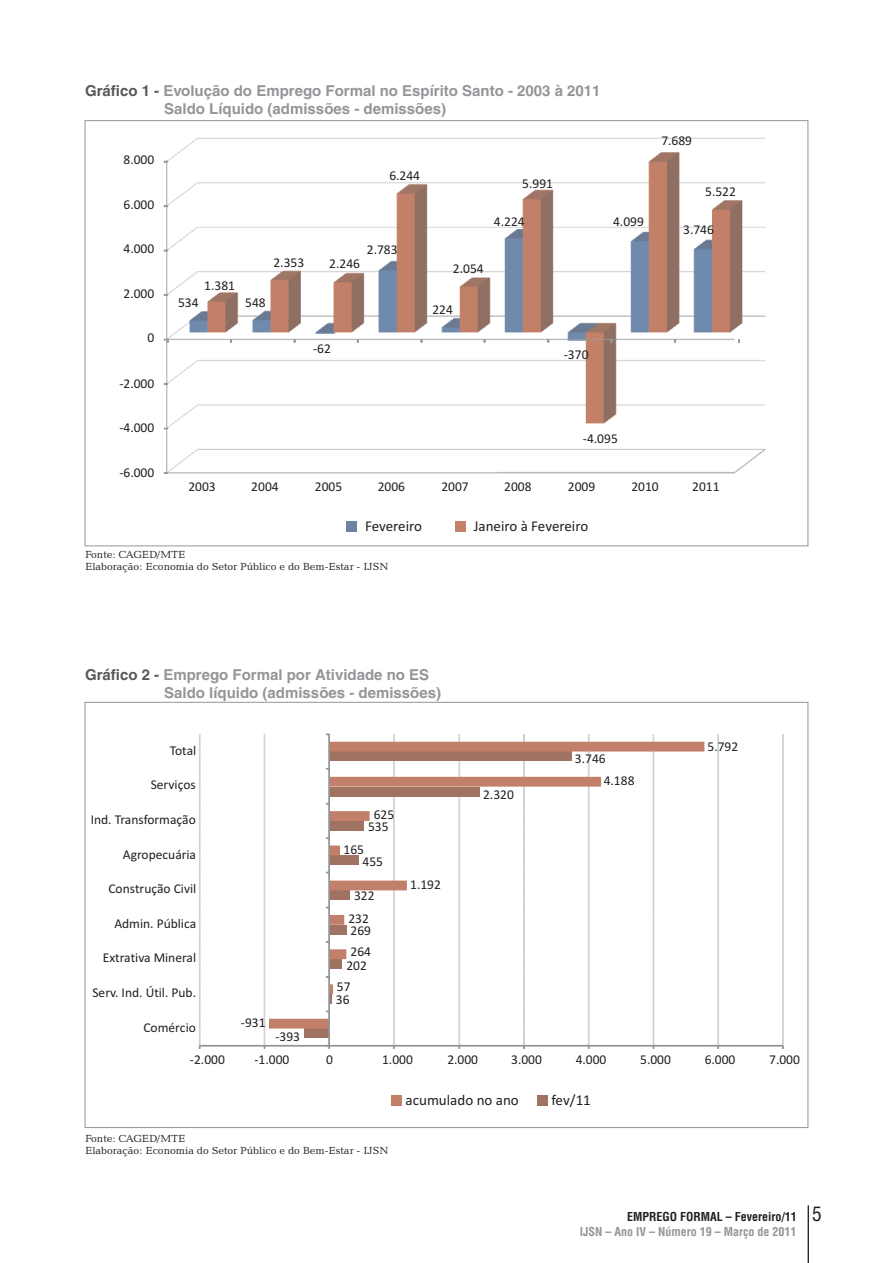
<style>
.page{position:relative;width:893px;height:1263px;background:#fff}
.page>*{position:absolute;margin:0;border:0;box-sizing:border-box;transform-origin:0 0}
.t1{font:700 15px/17.9px "Helvetica LT";color:#939598}
.t2{font:15px "Calibri";color:#231f20}
.t3{font:13.5px "Calibri";color:#231f20}
.t4{font:700 condensed 12px/15.9px "Helvetica LT";color:#939598}
.t5{font:10.5px/12.6px "Candida BT";color:#231f20}
.s1{color:#57585a}
.s2{color:#231f20}
.s3{font-weight:400;font-size:19.5px;color:#231f20}
</style>
<div class="page">
<div style="left:347px;top:522px;width:10px;height:10px;background:#6d83a3"></div>
<div style="left:455px;top:522px;width:11px;height:10px;background:#c4816a"></div>
<img style="left:163px;top:137px;width:603px;height:337px">
<svg style="left:164px;top:161px;width:576px;height:313px"></svg>
<hr style="left:808px;top:1205px;width:1px;height:58px;background:#231f20">
<svg style="left:199px;top:733px;width:585px;height:316px"></svg>
<div style="left:537px;top:1096px;width:11px;height:10px;background:#a07261"></div>
<div style="left:391px;top:1096px;width:10px;height:10px;background:#c27f69"></div>
<p class="t1" style="left:164px;top:83px;width:438px;text-indent:-79px"><span class="s1">Gráfico 1 -</span> Evolução do Emprego Formal no Espírito Santo - 2003 à 2011<br>Saldo Líquido (admissões - demissões)</p>
<p class="t3" style="left:124px;top:154px;width:32px">8.000</p>
<p class="t3" style="left:124px;top:199px;width:32px">6.000</p>
<p class="t3" style="left:124px;top:243px;width:32px">4.000</p>
<p class="t3" style="left:124px;top:288px;width:32px">2.000</p>
<p class="t3" style="left:147px;top:332px;width:8px">0</p>
<p class="t3" style="left:119px;top:377px;width:36px">-2.000</p>
<p class="t3" style="left:119px;top:422px;width:36px">-4.000</p>
<p class="t3" style="left:119px;top:466px;width:36px">-6.000</p>
<p class="t3" style="left:389px;top:170px;width:32px">6.244</p>
<p class="t3" style="left:204px;top:280px;width:32px">1.381</p>
<p class="t3" style="left:178px;top:297px;width:22px">534</p>
<p class="t3" style="left:245px;top:297px;width:22px">548</p>
<p class="t3" style="left:273px;top:257px;width:32px">2.353</p>
<p class="t3" style="left:329px;top:258px;width:32px">2.246</p>
<p class="t3" style="left:367px;top:244px;width:32px">2.783</p>
<p class="t3" style="left:313px;top:343px;width:19px">-62</p>
<p class="t3" style="left:522px;top:178px;width:32px">5.991</p>
<p class="t3" style="left:494px;top:216px;width:32px">4.224</p>
<p class="t3" style="left:453px;top:263px;width:32px">2.054</p>
<p class="t3" style="left:432px;top:304px;width:22px">224</p>
<p class="t3" style="left:564px;top:348px;width:26px">-370</p>
<p class="t3" style="left:613px;top:216px;width:32px">4.099</p>
<p class="t3" style="left:583px;top:433px;width:36px">-4.095</p>
<p class="t3" style="left:661px;top:134px;width:32px">7.689</p>
<p class="t3" style="left:705px;top:186px;width:32px">5.522</p>
<p class="t3" style="left:683px;top:223px;width:32px">3.746</p>
<p class="t3" style="left:188px;top:481px;width:29px">2003</p>
<p class="t3" style="left:251px;top:481px;width:29px">2004</p>
<p class="t3" style="left:315px;top:481px;width:29px">2005</p>
<p class="t3" style="left:378px;top:481px;width:29px">2006</p>
<p class="t3" style="left:441px;top:481px;width:29px">2007</p>
<p class="t3" style="left:504px;top:481px;width:29px">2008</p>
<p class="t3" style="left:568px;top:481px;width:29px">2009</p>
<p class="t3" style="left:631px;top:481px;width:29px">2010</p>
<p class="t3" style="left:692px;top:481px;width:29px">2011</p>
<p class="t2" style="left:365px;top:520px;width:58px">Fevereiro</p>
<p class="t2" style="left:474px;top:520px;width:116px">Janeiro à Fevereiro</p>
<p class="t5" style="left:85px;top:548px;width:305px">Fonte: CAGED/MTE<br>Elaboração: Economia do Setor Público e do Bem-Estar - IJSN</p>
<p class="t1" style="left:164px;top:667px;width:278px;text-indent:-79px"><span class="s1">Gráfico 2 -</span> Emprego Formal por Atividade no ES<br>Saldo líquido (admissões - demissões)</p>
<p class="t3" style="left:170px;top:744px;width:28px">Total</p>
<p class="t3" style="left:151px;top:779px;width:47px">Serviços</p>
<p class="t3" style="left:91px;top:814px;width:107px">Ind. Transformação</p>
<p class="t3" style="left:374px;top:809px;width:22px">625</p>
<p class="t3" style="left:368px;top:821px;width:22px">535</p>
<p class="t3" style="left:123px;top:848px;width:75px">Agropecuária</p>
<p class="t3" style="left:344px;top:844px;width:22px">165</p>
<p class="t3" style="left:362px;top:856px;width:22px">455</p>
<p class="t3" style="left:108px;top:883px;width:89px">Construção Civil</p>
<p class="t3" style="left:354px;top:890px;width:22px">322</p>
<p class="t3" style="left:410px;top:878px;width:32px">1.192</p>
<p class="t3" style="left:114px;top:918px;width:83px">Admin. Pública</p>
<p class="t3" style="left:348px;top:913px;width:22px">232</p>
<p class="t3" style="left:351px;top:925px;width:22px">269</p>
<p class="t3" style="left:103px;top:952px;width:95px">Extrativa Mineral</p>
<p class="t3" style="left:351px;top:946px;width:22px">264</p>
<p class="t3" style="left:346px;top:960px;width:22px">202</p>
<p class="t3" style="left:92px;top:986px;width:105px">Serv. Ind. Útil. Pub.</p>
<p class="t3" style="left:337px;top:980px;width:15px">57</p>
<p class="t3" style="left:336px;top:994px;width:15px">36</p>
<p class="t3" style="left:143px;top:1021px;width:54px">Comércio</p>
<p class="t3" style="left:241px;top:1017px;width:26px">-931</p>
<p class="t3" style="left:275px;top:1031px;width:26px">-393</p>
<p class="t3" style="left:483px;top:789px;width:32px">2.320</p>
<p class="t3" style="left:575px;top:753px;width:32px">3.746</p>
<p class="t3" style="left:604px;top:775px;width:32px">4.188</p>
<p class="t3" style="left:707px;top:740px;width:32px">5.792</p>
<p class="t3" style="left:190px;top:1054px;width:36px">-2.000</p>
<p class="t3" style="left:254px;top:1054px;width:36px">-1.000</p>
<p class="t3" style="left:326px;top:1054px;width:8px">0</p>
<p class="t3" style="left:382px;top:1054px;width:32px">1.000</p>
<p class="t3" style="left:447px;top:1054px;width:32px">2.000</p>
<p class="t3" style="left:511px;top:1054px;width:32px">3.000</p>
<p class="t3" style="left:576px;top:1054px;width:32px">4.000</p>
<p class="t3" style="left:640px;top:1054px;width:32px">5.000</p>
<p class="t3" style="left:705px;top:1054px;width:32px">6.000</p>
<p class="t3" style="left:769px;top:1054px;width:32px">7.000</p>
<p class="t5" style="left:85px;top:1133px;width:305px">Fonte: CAGED/MTE<br>Elaboração: Economia do Setor Público e do Bem-Estar - IJSN</p>
<p class="t2" style="left:406px;top:1093px;width:115px">acumulado no ano</p>
<p class="t2" style="left:551px;top:1093px;width:41px">fev/11</p>
<p class="t4" style="left:580px;top:1209px;width:244px;text-indent:47px"><span class="s2">EMPREGO FORMAL – Fevereiro/11</span> <span class="s3">5<br></span>IJSN – Ano IV – Número 19 – Março de 2011</p>
</div>
